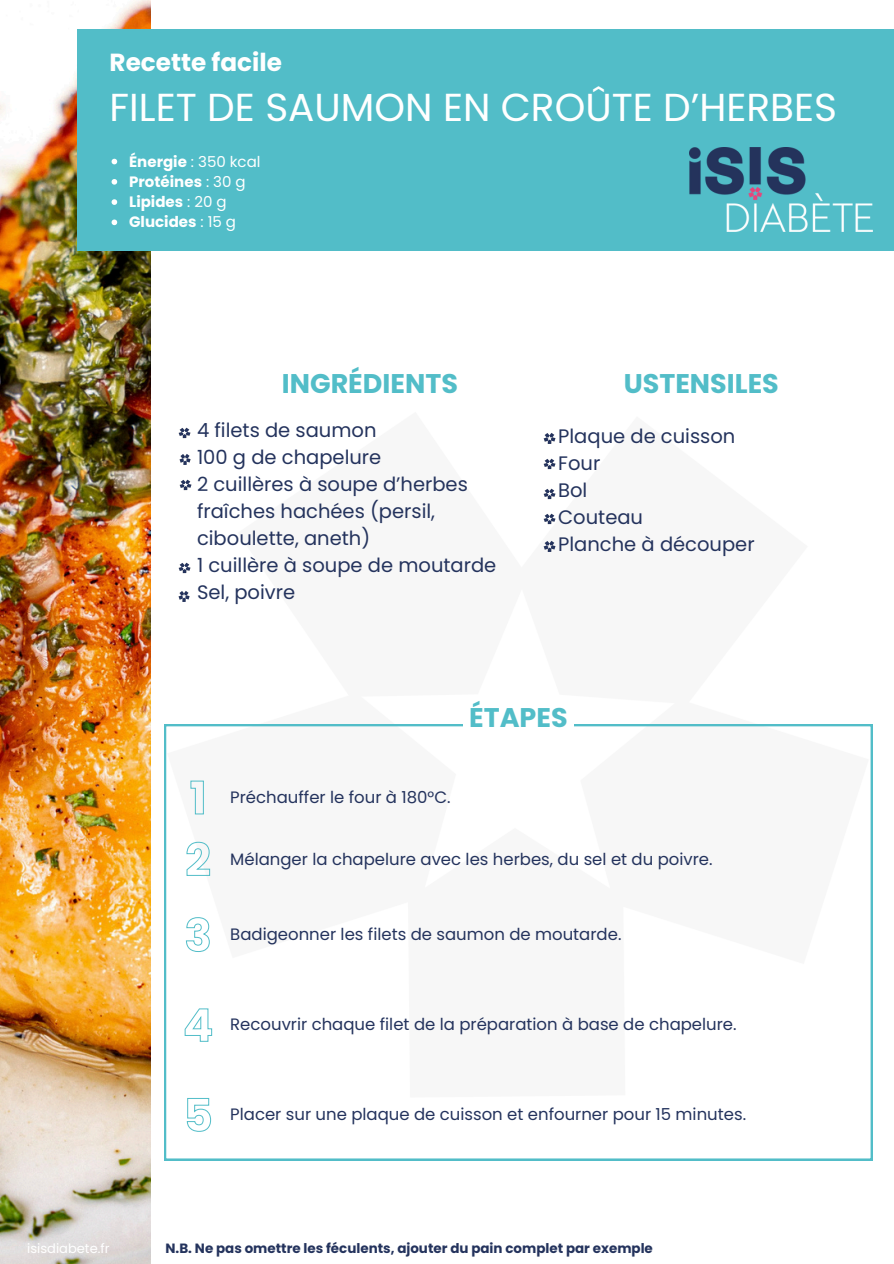
<style>
.page{position:relative;width:894px;height:1264px;background:#fff}
.page>*{position:absolute;margin:0;border:0;box-sizing:border-box;transform-origin:0 0}
.t1{font:39px "Poppins";color:#fff}
.t2{font:700 27px "Poppins";color:#52bdc8}
.t3{font:700 24.75px "Poppins";color:#fff}
.t4{font:19.5px/27px "Poppins";color:#24335d}
.t5{font:16.5px "Poppins";color:#24335d}
.t6{font:700 15px "Poppins";color:#fff}
.t7{font:15px "Poppins";color:#fff}
.t8{font:700 13.5px "Poppins";color:#24335d}
.t9{font:13.05px "Poppins";color:#fff}
.s1{font-weight:700}
.s2{font-weight:400}
</style>
<div class="page">
<img style="left:0;top:0;width:150px;height:1263px">
<div style="left:77px;top:29px;width:816px;height:222px;background:#52bdc8"></div>
<svg style="left:164px;top:724px;width:708px;height:436px"></svg>
<div style="left:463px;top:703px;width:110px;height:33px;background:#fff"></div>
<img style="left:689px;top:147px;width:183px;height:85px">
<img style="left:178px;top:427px;width:13px;height:12px">
<img style="left:179px;top:479px;width:13px;height:12px">
<img style="left:179px;top:454px;width:12px;height:11px">
<svg style="left:178px;top:591px;width:12px;height:11px"></svg>
<svg style="left:178px;top:562px;width:13px;height:12px"></svg>
<svg style="left:190px;top:780px;width:14px;height:34px"></svg>
<svg style="left:175px;top:841px;width:35px;height:37px"></svg>
<svg style="left:185px;top:916px;width:25px;height:36px"></svg>
<svg style="left:111px;top:159px;width:6px;height:5px"></svg>
<svg style="left:111px;top:179px;width:6px;height:6px"></svg>
<svg style="left:111px;top:199px;width:6px;height:6px"></svg>
<svg style="left:111px;top:219px;width:6px;height:6px"></svg>
<svg style="left:184px;top:1008px;width:28px;height:34px"></svg>
<svg style="left:186px;top:1097px;width:25px;height:35px"></svg>
<img style="left:543px;top:433px;width:13px;height:11px">
<img style="left:543px;top:488px;width:13px;height:12px">
<img style="left:543px;top:513px;width:13px;height:12px">
<img style="left:543px;top:458px;width:13px;height:12px">
<img style="left:543px;top:540px;width:13px;height:12px">
<p class="t3" style="left:110px;top:45px;width:174px">Recette facile</p>
<p class="t1" style="left:110px;top:80px;width:728px">FILET DE SAUMON EN CROÛTE D’HERBES</p>
<p class="t7" style="left:129px;top:151px;width:133px"><span class="s1">Énergie</span> : 350 kcal</p>
<p class="t6" style="left:129px;top:171px;width:118px">Protéines <span class="s2">: 30 g</span></p>
<p class="t6" style="left:129px;top:191px;width:99px">Lipides <span class="s2">: 20 g</span></p>
<h4 class="t6" style="left:129px;top:212px;width:108px">Glucides <span class="s2">: 15 g</span></h4>
<p class="t2" style="left:282px;top:365px;width:178px">INGRÉDIENTS</p>
<p class="t4" style="left:197px;top:416px;width:301px">4 filets de saumon<br>100 g de chapelure<br>2 cuillères à soupe d’herbes fraîches hachées (persil, ciboulette, aneth)<br>1 cuillère à soupe de moutarde<br>Sel, poivre</p>
<p class="t2" style="left:623px;top:365px;width:157px">USTENSILES</p>
<h4 class="t4" style="left:558px;top:423px;width:198px">Plaque de cuisson<br>Four<br>Bol<br>Couteau<br>Planche à découper</h4>
<h3 class="t2" style="left:469px;top:699px;width:100px">ÉTAPES</h3>
<p class="t5" style="left:230px;top:785px;width:222px">Préchauffer le four à 180°C.</p>
<p class="t5" style="left:230px;top:847px;width:484px">Mélanger la chapelure avec les herbes, du sel et du poivre.</p>
<p class="t5" style="left:230px;top:922px;width:392px">Badigeonner les filets de saumon de moutarde.</p>
<p class="t5" style="left:230px;top:1012px;width:507px">Recouvrir chaque filet de la préparation à base de chapelure.</p>
<h2 class="t9" style="left:27px;top:1239px;width:84px">isisdiabete.fr</h2>
<p class="t5" style="left:230px;top:1102px;width:517px">Placer sur une plaque de cuisson et enfourner pour 15 minutes.</p>
<p class="t8" style="left:165px;top:1238px;width:488px">N.B. Ne pas omettre les féculents, ajouter du pain complet par exemple</p>
</div>
